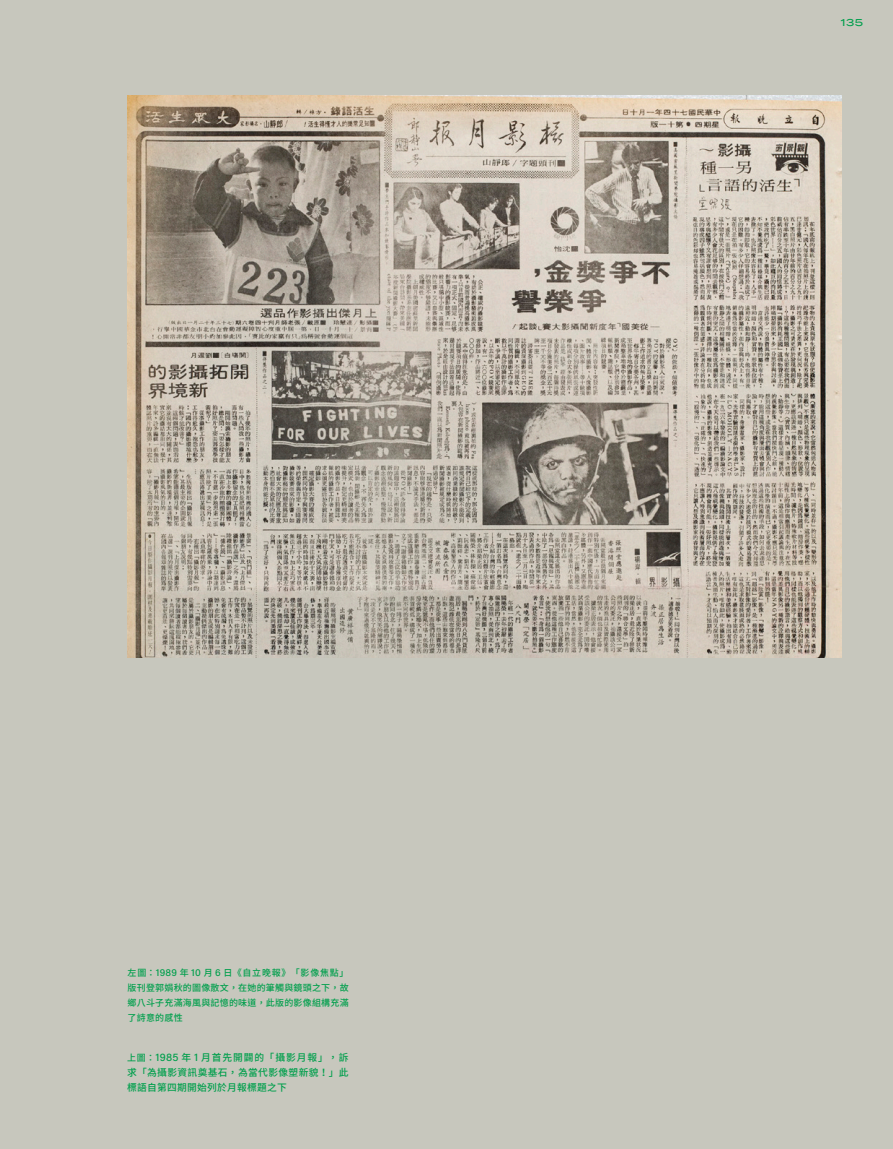
<style>
.page{position:relative;width:893px;height:1149px;background:#fff}
.page>*{position:absolute;margin:0;border:0;box-sizing:border-box;transform-origin:0 0}
.t1{font:500 9.9px "Termina";color:#009f4c}
.t2{font:500 9.75px/15px "Source Han Sans TW";letter-spacing:.035em;color:#009f4c;text-align:justify}
.t3{font:500 9px/15px "Source Han Sans TW";letter-spacing:.025em;color:#009f4c;text-align:justify}
.s1{font-family:"Acumin Pro";font-size:10.2px}
.s2{font-size:9px}
.s3{font-family:"Acumin Pro";font-size:10.95px}
</style>
<div class="page">
<div style="left:0;top:0;width:893px;height:1148px;background:#c7c7bd"></div>
<img style="left:127px;top:96px;width:715px;height:561px">
<p class="t3" style="left:128px;top:964px;width:223px">左圖：<span class="s1">1989</span> 年 <span class="s1">10</span> 月 <span class="s1">6</span> 日《自立晚報》「影像焦點」版刊登郭娟秋的圖像散文，在她的筆觸與鏡頭之下，故鄉八斗子充滿海風與記憶的味道，此版的影像組構充滿了詩意的感性</p>
<p class="t2" style="left:127px;top:1049px;width:223px"><span class="s2">上圖：</span><span class="s3">1985</span> 年 <span class="s3">1</span> 月首先開闢的「攝影月報」，訴求「為攝影資訊奠基石，為當代影像塑新貌！」此標語自第四期開始列於月報標題之下</p>
<p class="t1" style="left:841px;top:15px;width:24px">135</p>
</div>
